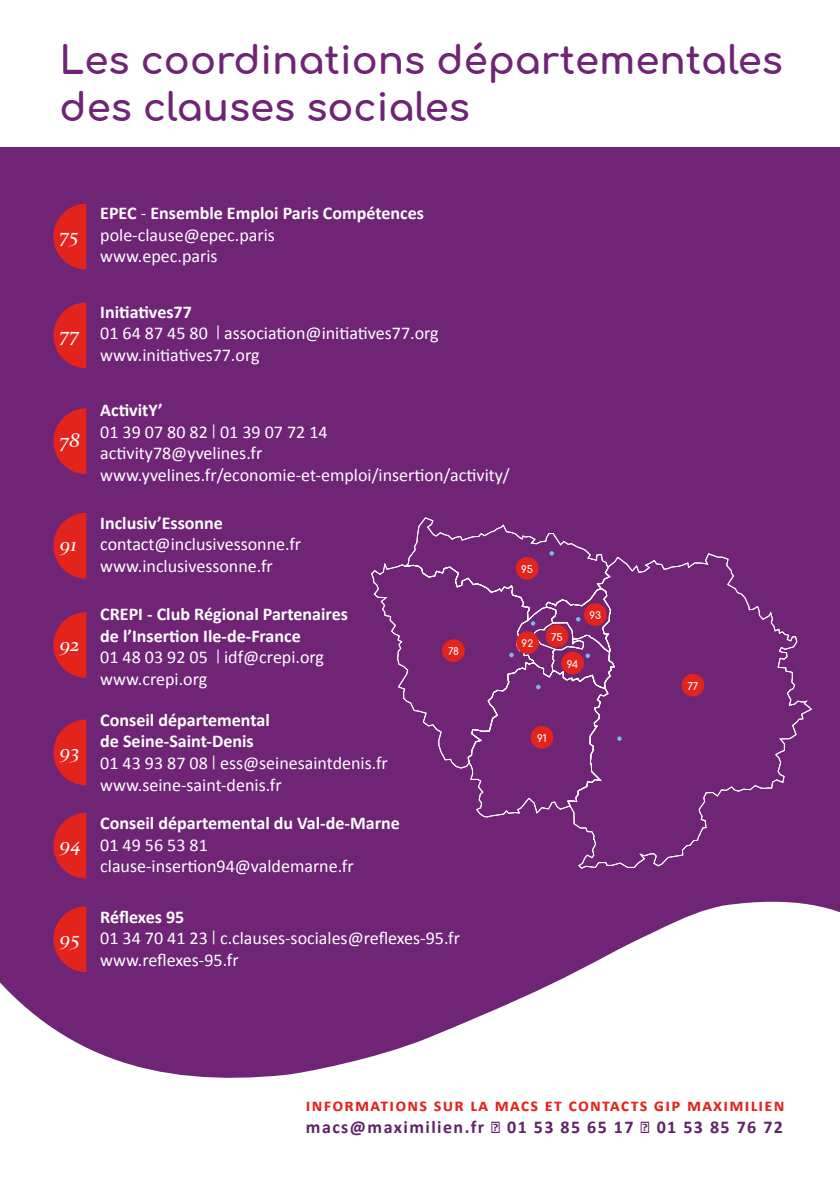
<style>
.page{position:relative;width:840px;height:1191px;background:#fff}
.page>*{position:absolute;margin:0;border:0;box-sizing:border-box;transform-origin:0 0}
.t1{font:700 38.6px/47.4px "Comfortaa";color:#6f2476}
.t2{font:italic 20px "Constantia";letter-spacing:-.005em;color:#fff}
.t3{font:18px/21.6px "Calibri";color:#fff}
.t4{font:700 18px/21.6px "Calibri";color:#fff}
.t5{font:700 18px "Calibri";letter-spacing:.07em;color:#e2241d}
.t6{font:700 18px "Calibri";letter-spacing:.08em;color:#5e2365}
.t7{font:700 10px "Comfortaa";color:#fff}
.s1{font-weight:700}
.s2{font-family:"Avenir"}
.s3{font-weight:400}
.s4{font-family:"Avenir";font-weight:400}
</style>
<div class="page">
<div style="left:0;top:147px;width:839px;height:969px;background:#6f2476"></div>
<svg style="left:0;top:901px;width:839px;height:215px;fill:#fff"></svg>
<svg style="left:573px;top:553px;width:239px;height:316px"></svg>
<svg style="left:371px;top:517px;width:250px;height:300px"></svg>
<div style="left:545px;top:625px;width:23px;height:22px;background:#e2241d;border-radius:50%"></div>
<div style="left:583px;top:603px;width:23px;height:23px;background:#e2241d;border-radius:50%"></div>
<div style="left:561px;top:651px;width:22px;height:23px;background:#e2241d;border-radius:50%"></div>
<div style="left:516px;top:631px;width:22px;height:23px;background:#e2241d;border-radius:50%"></div>
<div style="left:681px;top:674px;width:23px;height:22px;background:#e2241d;border-radius:50%"></div>
<div style="left:530px;top:726px;width:23px;height:22px;background:#e2241d;border-radius:50%"></div>
<div style="left:442px;top:639px;width:22px;height:23px;background:#e2241d;border-radius:50%"></div>
<div style="left:515px;top:557px;width:23px;height:22px;background:#e2241d;border-radius:50%"></div>
<svg style="left:53px;top:204px;width:33px;height:65px"></svg>
<svg style="left:53px;top:302px;width:33px;height:66px"></svg>
<svg style="left:53px;top:408px;width:33px;height:66px"></svg>
<svg style="left:53px;top:513px;width:33px;height:65px"></svg>
<svg style="left:53px;top:612px;width:33px;height:66px"></svg>
<svg style="left:53px;top:719px;width:33px;height:66px"></svg>
<svg style="left:53px;top:813px;width:33px;height:65px"></svg>
<svg style="left:53px;top:906px;width:33px;height:66px"></svg>
<h1 class="t1" style="left:60px;top:31px;width:724px">Les coordinations départementales des clauses sociales</h1>
<p class="t2" style="left:60px;top:222px;width:20px">75</p>
<p class="t2" style="left:60px;top:320px;width:21px">77</p>
<p class="t2" style="left:60px;top:426px;width:22px">78</p>
<p class="t2" style="left:60px;top:531px;width:19px">91</p>
<p class="t2" style="left:60px;top:630px;width:21px">92</p>
<p class="t2" style="left:60px;top:737px;width:21px">93</p>
<p class="t2" style="left:60px;top:830px;width:23px">94</p>
<p class="t2" style="left:60px;top:924px;width:22px">95</p>
<p class="t3" style="left:100px;top:201px;width:325px"><span class="s1">EPEC</span> - <span class="s1">Ensemble Emploi Paris Compétences </span>pole-clause@epec.paris<br>www.epec.paris</p>
<p class="t3" style="left:100px;top:300px;width:340px"><span class="s1">Initiatives77<br></span>01 64 87 45 80 <span class="s2">|</span> association@initiatives77.org www.initiatives77.org</p>
<p class="t3" style="left:100px;top:398px;width:411px"><span class="s1">ActivitY’<br></span>01 39 07 80 82 <span class="s2">|</span> 01 39 07 72 14<br>activity78@yvelines.fr www.yvelines.fr/economie-et-emploi/insertion/activity/</p>
<p class="t4" style="left:100px;top:511px;width:124px">Inclusiv’Essonne</p>
<p class="t3" style="left:100px;top:533px;width:202px">contact@inclusivessonne.fr www.inclusivessonne.fr</p>
<p class="t4" style="left:100px;top:602px;width:249px">CREPI - Club Régional Partenaires de l’Insertion Ile-de-France<br><span class="s3">01 48 03 92 05</span> <span class="s4">|</span> <span class="s3">idf@crepi.org www.crepi.org</span></p>
<p class="t3" style="left:100px;top:708px;width:289px"><span class="s1">Conseil départemental<br>de Seine-Saint-Denis<br></span>01 43 93 87 08 <span class="s2">|</span> ess@seinesaintdenis.fr www.seine-saint-denis.fr</p>
<p class="t4" style="left:100px;top:811px;width:301px">Conseil départemental du Val-de-Marne</p>
<p class="t3" style="left:100px;top:833px;width:255px">01 49 56 53 81 clause-insertion94@valdemarne.fr</p>
<p class="t3" style="left:100px;top:905px;width:361px"><span class="s1">Réflexes 95<br></span>01 34 70 41 23 <span class="s2">|</span> c.clauses-sociales@reflexes-95.fr www.reflexes-95.fr</p>
<p class="t7" style="left:448px;top:642px;width:12px">78</p>
<p class="t7" style="left:521px;top:560px;width:14px">95</p>
<p class="t7" style="left:521px;top:634px;width:13px">92</p>
<p class="t7" style="left:551px;top:628px;width:13px">75</p>
<p class="t7" style="left:566px;top:655px;width:13px">94</p>
<p class="t7" style="left:589px;top:606px;width:13px">93</p>
<p class="t7" style="left:537px;top:729px;width:11px">91</p>
<p class="t7" style="left:687px;top:677px;width:12px">77</p>
<p class="t5" style="left:306px;top:1094px;width:480px">informations sur la macs et contacts gip maximilien</p>
<p class="t6" style="left:306px;top:1116px;width:478px">macs@maximilien.fr │ 01 53 85 65 17 │ 01 53 85 76 72</p>
</div>
